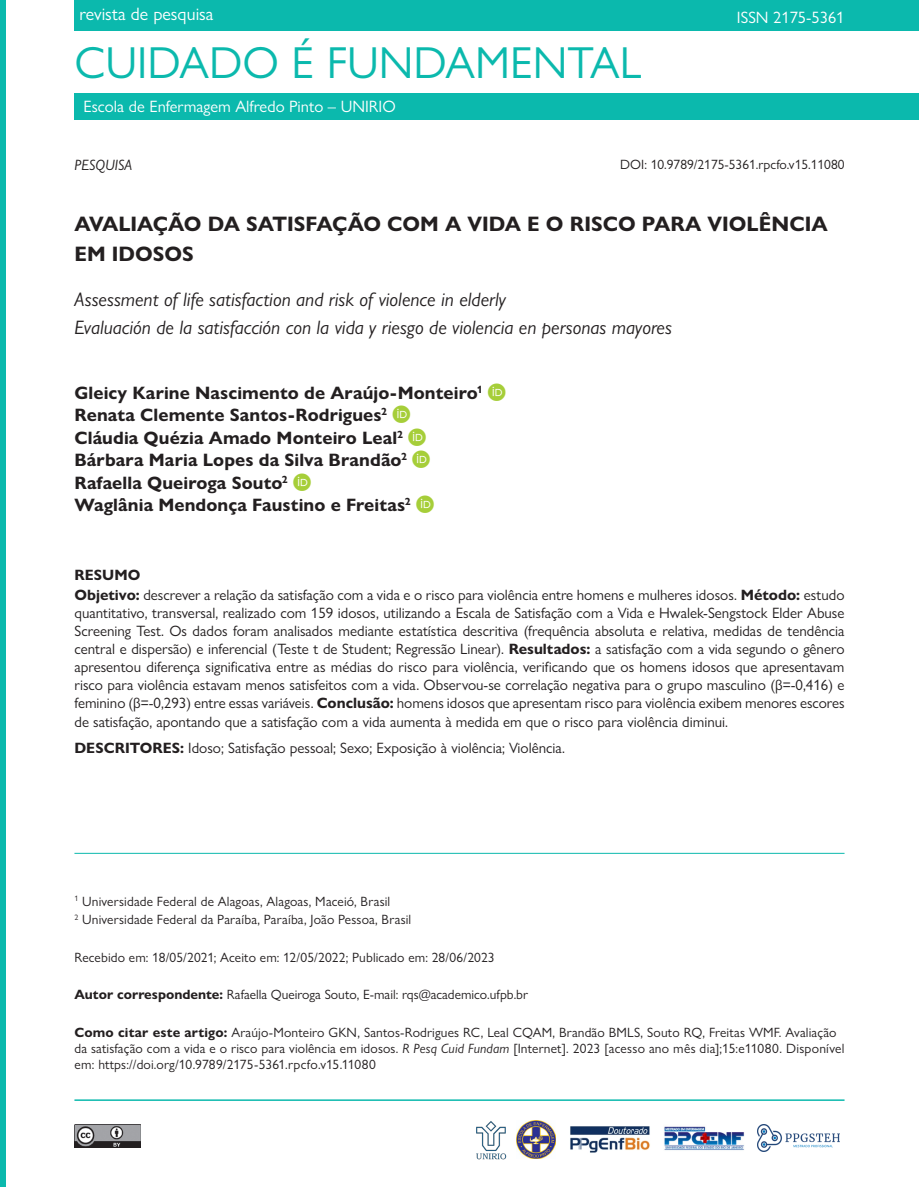
<style>
.page{position:relative;width:919px;height:1187px;background:#fff}
.page>*{position:absolute;margin:0;border:0;box-sizing:border-box;transform-origin:0 0}
.t1{font:45px "Gill Sans Nova";color:#0bb9ad}
.Título{font:700 21px/30px "Gill Sans Nova";color:#231f20}
.Títulos-traduzidos{font:italic 19.5px "Gill Sans Nova";color:#231f20}
.AUTORES{font:700 18px/22.5px "Gill Sans Nova";letter-spacing:.005em;color:#231f20}
.t2{font:18px "Gill Sans Nova";color:#fff}
.t3{font:16.5px "Gill Sans Nova";color:#fff}
.ABSTRACT2{font:15px/18px "Gill Sans Nova";color:#231f20;text-align:justify}
.KEY_WORDS1{font:15px "Gill Sans Nova";color:#231f20}
.t4{font:italic 15px "Gill Sans Nova";color:#231f20}
.ABSTRACT_1{font:700 15px "Gill Sans Nova";color:#231f20}
.CORRESPONDENTE-citar{font:13.5px/16.2px "Gill Sans Nova";letter-spacing:.01em;color:#231f20}
.AFILIACOES{font:13.5px "Gill Sans Nova";letter-spacing:.01em;color:#231f20}
.DATAS{font:13.5px "Gill Sans Nova";letter-spacing:.01em;color:#231f20}
.s1{font-weight:700}
.s2{font-style:italic}
</style>
<div class="page">
<div style="left:74px;top:0;width:844px;height:31px;background:#0bb9ad"></div>
<div style="left:74px;top:93px;width:844px;height:27px;background:#0bb9ad"></div>
<div style="left:0;top:0;width:5px;height:1186px;background:#0bb9ad"></div>
<img style="left:74px;top:1124px;width:66px;height:23px">
<hr style="left:74px;top:1099px;width:770px;height:1px;background:#0bb9ad">
<img style="left:476px;top:1121px;width:31px;height:39px">
<img style="left:570px;top:1126px;width:80px;height:27px">
<img style="left:664px;top:1126px;width:80px;height:25px">
<img style="left:516px;top:1120px;width:39px;height:38px">
<img style="left:757px;top:1124px;width:82px;height:27px">
<hr style="left:74px;top:852px;width:770px;height:1px;background:#0bb9ad">
<p class="t2" style="left:79px;top:3px;width:135px">revista de pesquisa</p>
<h1 class="t1" style="left:74px;top:35px;width:568px">CUIDADO É FUNDAMENTAL</h1>
<p class="t3" style="left:84px;top:97px;width:313px">Escola de Enfermagem Alfredo Pinto – UNIRIO</p>
<p class="t3" style="left:736px;top:7px;width:109px">ISSN 2175-5361</p>
<p class="t4" style="left:74px;top:156px;width:59px">PESQUISA</p>
<p class="CORRESPONDENTE-citar" style="left:620px;top:156px;width:226px">DOI: 10.9789/2175-5361.rpcfo.v15.11080</p>
<p class="Título" style="left:74px;top:209px;width:754px">AVALIAÇÃO DA SATISFAÇÃO COM A VIDA E O RISCO PARA VIOLÊNCIA<br>EM IDOSOS</p>
<p class="Títulos-traduzidos" style="left:74px;top:287px;width:433px">Assessment of life satisfaction and risk of violence in elderly</p>
<p class="Títulos-traduzidos" style="left:74px;top:315px;width:599px">Evaluación de la satisfacción con la vida y riesgo de violencia en personas mayores</p>
<p class="AUTORES" style="left:74px;top:381px;width:409px">Gleicy Karine Nascimento de Araújo-Monteiro<sup>1<br></sup>Renata Clemente Santos-Rodrigues<sup>2<br></sup>Cláudia Quézia Amado Monteiro Leal<sup>2<br></sup>Bárbara Maria Lopes da Silva Brandão<sup>2<br></sup>Rafaella Queiroga Souto<sup>2<br></sup>Waglânia Mendonça Faustino e Freitas<sup>2</sup></p>
<p class="ABSTRACT_1" style="left:74px;top:566px;width:67px">RESUMO</p>
<p class="ABSTRACT2" style="left:74px;top:586px;width:771px"><span class="s1">Objetivo:</span> descrever a relação da satisfação com a vida e o risco para violência entre homens e mulheres idosos. <span class="s1">Método:</span> estudo quantitativo, transversal, realizado com 159 idosos, utilizando a Escala de Satisfação com a Vida e Hwalek-Sengstock Elder Abuse Screening Test. Os dados foram analisados mediante estatística descritiva (frequência absoluta e relativa, medidas de tendência central e dispersão) e inferencial (Teste t de Student; Regressão Linear). <span class="s1">Resultados:</span> a satisfação com a vida segundo o gênero apresentou diferença significativa entre as médias do risco para violência, verificando que os homens idosos que apresentavam risco para violência estavam menos satisfeitos com a vida. Observou-se correlação negativa para o grupo masculino (β=-0,416) e feminino (β=-0,293) entre essas variáveis. <span class="s1">Conclusão:</span> homens idosos que apresentam risco para violência exibem menores escores de satisfação, apontando que a satisfação com a vida aumenta à medida em que o risco para violência diminui.</p>
<p class="KEY_WORDS1" style="left:74px;top:738px;width:492px"><span class="s1">DESCRITORES:</span> Idoso; Satisfação pessoal; Sexo; Exposição à violência; Violência.</p>
<p class="AFILIACOES" style="left:74px;top:892px;width:317px"><sup>1</sup> Universidade Federal de Alagoas, Alagoas, Maceió, Brasil</p>
<p class="AFILIACOES" style="left:74px;top:911px;width:338px"><sup>2</sup> Universidade Federal da Paraíba, Paraíba, João Pessoa, Brasil</p>
<p class="DATAS" style="left:74px;top:948px;width:421px">Recebido em: 18/05/2021; Aceito em: 12/05/2022; Publicado em: 28/06/2023</p>
<p class="CORRESPONDENTE-citar" style="left:74px;top:986px;width:455px"><span class="s1">Autor correspondente:</span> Rafaella Queiroga Souto, E-mail: rqs@academico.ufpb.br</p>
<p class="CORRESPONDENTE-citar" style="left:74px;top:1023px;width:771px"><span class="s1">Como citar este artigo:</span> Araújo-Monteiro GKN, Santos-Rodrigues RC, Leal CQAM, Brandão BMLS, Souto RQ, Freitas WMF. Avaliação da satisfação com a vida e o risco para violência em idosos. <span class="s2">R Pesq Cuid Fundam</span> [Internet]. 2023 [acesso ano mês dia];15:e11080. Disponível em: https://doi.org/10.9789/2175-5361.rpcfo.v15.11080</p>
</div>
